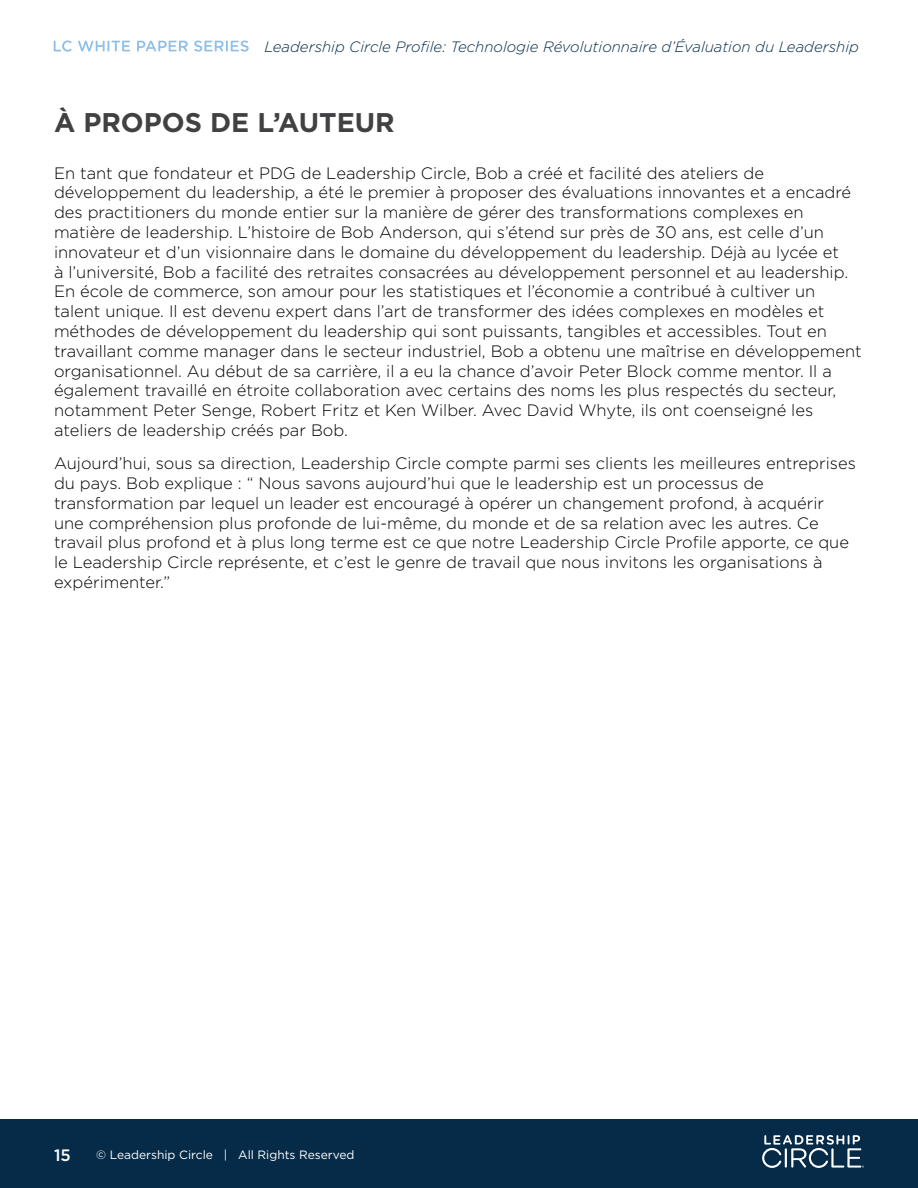
<style>
.page{position:relative;width:918px;height:1188px;background:#fff}
.page>*{position:absolute;margin:0;border:0;box-sizing:border-box;transform-origin:0 0}
.t1{font:700 27px "Gotham";color:#414042}
.t2{font:300 16.5px/19.8px "Gotham";color:#000}
.t3{font:500 16.5px "Gotham";color:#fff}
.t4{font:italic 300 15px "Gotham";color:#052b48}
.t5{font:12px "Gotham";color:#fff}
</style>
<div class="page">
<svg style="left:54px;top:41px;width:18px;height:11px"></svg>
<svg style="left:78px;top:41px;width:52px;height:11px"></svg>
<svg style="left:137px;top:41px;width:51px;height:10px"></svg>
<svg style="left:194px;top:41px;width:55px;height:11px"></svg>
<div style="left:0;top:1119px;width:918px;height:69px;background:#052b48"></div>
<svg style="left:762px;top:1135px;width:102px;height:33px"></svg>
<p class="t4" style="left:265px;top:37px;width:596px">Leadership Circle Profile: Technologie Révolutionnaire d’Évaluation du Leadership</p>
<h1 class="t1" style="left:54px;top:104px;width:342px">À PROPOS DE L’AUTEUR</h1>
<p class="t2" style="left:54px;top:162px;width:809px">En tant que fondateur et PDG de Leadership Circle, Bob a créé et facilité des ateliers de développement du leadership, a été le premier à proposer des évaluations innovantes et a encadré des practitioners du monde entier sur la manière de gérer des transformations complexes en matière de leadership. L’histoire de Bob Anderson, qui s’étend sur près de 30 ans, est celle d’un innovateur et d’un visionnaire dans le domaine du développement du leadership. Déjà au lycée et<br>à l’université, Bob a facilité des retraites consacrées au développement personnel et au leadership.<br>En école de commerce, son amour pour les statistiques et l’économie a contribué à cultiver un talent unique. Il est devenu expert dans l’art de transformer des idées complexes en modèles et méthodes de développement du leadership qui sont puissants, tangibles et accessibles. Tout en travaillant comme manager dans le secteur industriel, Bob a obtenu une maîtrise en développement organisationnel. Au début de sa carrière, il a eu la chance d’avoir Peter Block comme mentor. Il a également travaillé en étroite collaboration avec certains des noms les plus respectés du secteur, notamment Peter Senge, Robert Fritz et Ken Wilber. Avec David Whyte, ils ont coenseigné les ateliers de leadership créés par Bob.</p>
<p class="t2" style="left:54px;top:453px;width:803px">Aujourd’hui, sous sa direction, Leadership Circle compte parmi ses clients les meilleures entreprises du pays. Bob explique : “ Nous savons aujourd’hui que le leadership est un processus de transformation par lequel un leader est encouragé à opérer un changement profond, à acquérir une compréhension plus profonde de lui-même, du monde et de sa relation avec les autres. Ce travail plus profond et à plus long terme est ce que notre Leadership Circle Profile apporte, ce que le Leadership Circle représente, et c’est le genre de travail que nous invitons les organisations à expérimenter.”</p>
<p class="t3" style="left:54px;top:1144px;width:18px">15</p>
<p class="t5" style="left:96px;top:1147px;width:260px">© Leadership Circle | All Rights Reserved</p>
</div>
